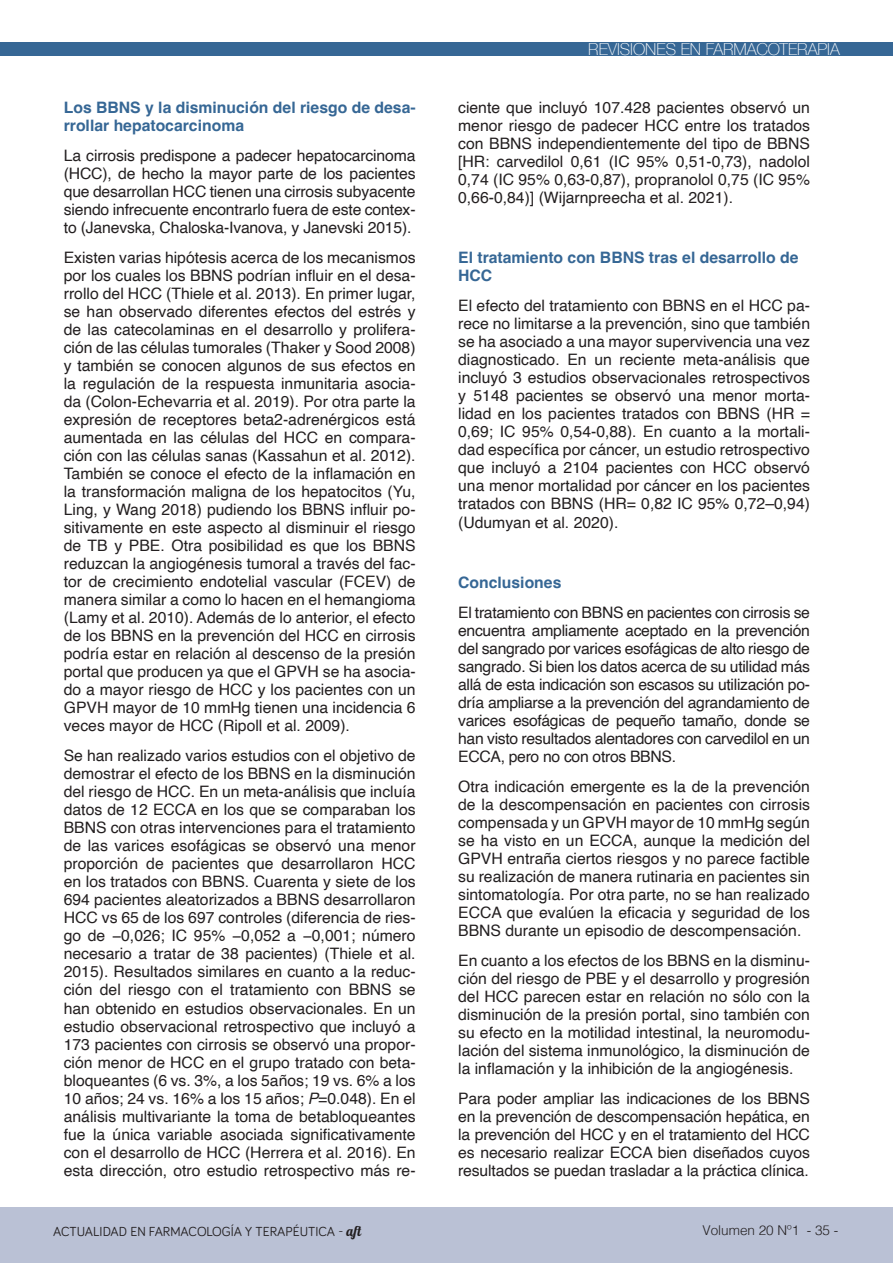
<style>
.page{position:relative;width:893px;height:1263px;background:#fff}
.page>*{position:absolute;margin:0;border:0;box-sizing:border-box;transform-origin:0 0}
.t1{font:100 16.5px "Helvetica Neue";color:#fff}
.t2{font:15.75px/18px "Helvetica";color:#231f20;text-align:justify}
.t3{font:700 15.75px/18px "Helvetica";color:#366795}
.t4{font:13.5px "Bariol";color:#231f20}
.t5{font:300 13.5px "Helvetica";color:#231f20}
.s1{font-style:italic}
.s2{font-family:"Lobster 1.4"}
</style>
<div class="page">
<div style="left:0;top:1207px;width:893px;height:56px;background:#bac1d5"></div>
<div style="left:0;top:42px;width:893px;height:13px;background:#366795"></div>
<p class="t3" style="left:64px;top:100px;width:353px">Los BBNS y la disminución del riesgo de desa&shy;rrollar hepatocarcinoma</p>
<p class="t2" style="left:64px;top:147px;width:353px">La cirrosis predispone a padecer hepatocarcinoma (HCC), de hecho la mayor parte de los pacientes que desarrollan HCC tienen una cirrosis subyacente siendo infrecuente encontrarlo fuera de este contex&shy;to (Janevska, Chaloska-Ivanova, y Janevski 2015).</p>
<p class="t2" style="left:64px;top:249px;width:353px">Existen varias hipótesis acerca de los mecanismos por los cuales los BBNS podrían influir en el desa&shy;rrollo del HCC (Thiele et al. 2013). En primer lugar, se han observado diferentes efectos del estrés y de las catecolaminas en el desarrollo y prolifera&shy;ción de las células tumorales (Thaker y Sood 2008) y también se conocen algunos de sus efectos en la regulación de la respuesta inmunitaria asocia&shy;da (Colon-Echevarria et al. 2019). Por otra parte la expresión de receptores beta2-adrenérgicos está aumentada en las células del HCC en compara&shy;ción con las células sanas (Kassahun et al. 2012).<br>También se conoce el efecto de la inflamación en la transformación maligna de los hepatocitos (Yu, Ling, y Wang 2018) pudiendo los BBNS influir po&shy;sitivamente en este aspecto al disminuir el riesgo de TB y PBE. Otra posibilidad es que los BBNS reduzcan la angiogénesis tumoral a través del fac&shy;tor de crecimiento endotelial vascular (FCEV) de manera similar a como lo hacen en el hemangioma (Lamy et al. 2010). Además de lo anterior, el efecto de los BBNS en la prevención del HCC en cirrosis podría estar en relación al descenso de la presión portal que producen ya que el GPVH se ha asocia&shy;do a mayor riesgo de HCC y los pacientes con un GPVH mayor de 10 mmHg tienen una incidencia 6 veces mayor de HCC (Ripoll et al. 2009).</p>
<p class="t2" style="left:64px;top:747px;width:353px">Se han realizado varios estudios con el objetivo de demostrar el efecto de los BBNS en la disminución del riesgo de HCC. En un meta-análisis que incluía datos de 12 ECCA en los que se comparaban los BBNS con otras intervenciones para el tratamiento de las varices esofágicas se observó una menor proporción de pacientes que desarrollaron HCC en los tratados con BBNS. Cuarenta y siete de los 694 pacientes aleatorizados a BBNS desarrollaron HCC vs 65 de los 697 controles (diferencia de ries&shy;go de −0,026; IC 95% −0,052 a −0,001; número necesario a tratar de 38 pacientes) (Thiele et al.<br>2015). Resultados similares en cuanto a la reduc&shy;ción del riesgo con el tratamiento con BBNS se han obtenido en estudios observacionales. En un estudio observacional retrospectivo que incluyó a 173 pacientes con cirrosis se observó una propor&shy;ción menor de HCC en el grupo tratado con beta&shy;bloqueantes (6 vs. 3%, a los 5años; 19 vs. 6% a los 10 años; 24 vs. 16% a los 15 años; <span class="s1">P</span>=0.048). En el análisis multivariante la toma de betabloqueantes fue la única variable asociada significativamente con el desarrollo de HCC (Herrera et al. 2016). En esta dirección, otro estudio retrospectivo más re-</p>
<p class="t4" style="left:53px;top:1222px;width:313px">ACTUALIDAD EN FARMACOLOGÍA Y TERAPÉUTICA - <span class="s2">aft</span></p>
<p class="t1" style="left:588px;top:37px;width:253px">REVISIONES EN FARMACOTERAPIA</p>
<p class="t2" style="left:458px;top:99px;width:353px">ciente que incluyó 107.428 pacientes observó un menor riesgo de padecer HCC entre los tratados con BBNS independientemente del tipo de BBNS [HR: carvedilol 0,61 (IC 95% 0,51-0,73), nadolol 0,74 (IC 95% 0,63-0,87), propranolol 0,75 (IC 95% 0,66-0,84)] (Wijarnpreecha et al. 2021).</p>
<p class="t3" style="left:458px;top:251px;width:342px">El tratamiento con BBNS tras el desarrollo de<br>HCC</p>
<p class="t2" style="left:458px;top:297px;width:353px">El efecto del tratamiento con BBNS en el HCC pa&shy;rece no limitarse a la prevención, sino que también se ha asociado a una mayor supervivencia una vez diagnosticado. En un reciente meta-análisis que incluyó 3 estudios observacionales retrospectivos y 5148 pacientes se observó una menor morta&shy;lidad en los pacientes tratados con BBNS (HR = 0,69; IC 95% 0,54-0,88). En cuanto a la mortali&shy;dad específica por cáncer, un estudio retrospectivo que incluyó a 2104 pacientes con HCC observó una menor mortalidad por cáncer en los pacientes tratados con BBNS (HR= 0,82 IC 95% 0,72–0,94) (Udumyan et al. 2020).</p>
<p class="t3" style="left:458px;top:575px;width:105px">Conclusiones</p>
<p class="t2" style="left:458px;top:603px;width:353px">El tratamiento con BBNS en pacientes con cirrosis se encuentra ampliamente aceptado en la prevención del sangrado por varices esofágicas de alto riesgo de sangrado. Si bien los datos acerca de su utilidad más allá de esta indicación son escasos su utilización po&shy;dría ampliarse a la prevención del agrandamiento de varices esofágicas de pequeño tamaño, donde se han visto resultados alentadores con carvedilol en un ECCA, pero no con otros BBNS.</p>
<p class="t2" style="left:458px;top:777px;width:353px">Otra indicación emergente es la de la prevención de la descompensación en pacientes con cirrosis compensada y un GPVH mayor de 10 mmHg según se ha visto en un ECCA, aunque la medición del GPVH entraña ciertos riesgos y no parece factible su realización de manera rutinaria en pacientes sin sintomatología. Por otra parte, no se han realizado ECCA que evalúen la eficacia y seguridad de los BBNS durante un episodio de descompensación.</p>
<p class="t2" style="left:458px;top:951px;width:353px">En cuanto a los efectos de los BBNS en la disminu&shy;ción del riesgo de PBE y el desarrollo y progresión del HCC parecen estar en relación no sólo con la disminución de la presión portal, sino también con su efecto en la motilidad intestinal, la neuromodu&shy;lación del sistema inmunológico, la disminución de la inflamación y la inhibición de la angiogénesis.</p>
<p class="t2" style="left:458px;top:1089px;width:353px">Para poder ampliar las indicaciones de los BBNS en la prevención de descompensación hepática, en la prevención del HCC y en el tratamiento del HCC es necesario realizar ECCA bien diseñados cuyos resultados se puedan trasladar a la práctica clínica.</p>
<p class="t5" style="left:702px;top:1218px;width:137px">Volumen 20 Nº1 - 35 -</p>
</div>
